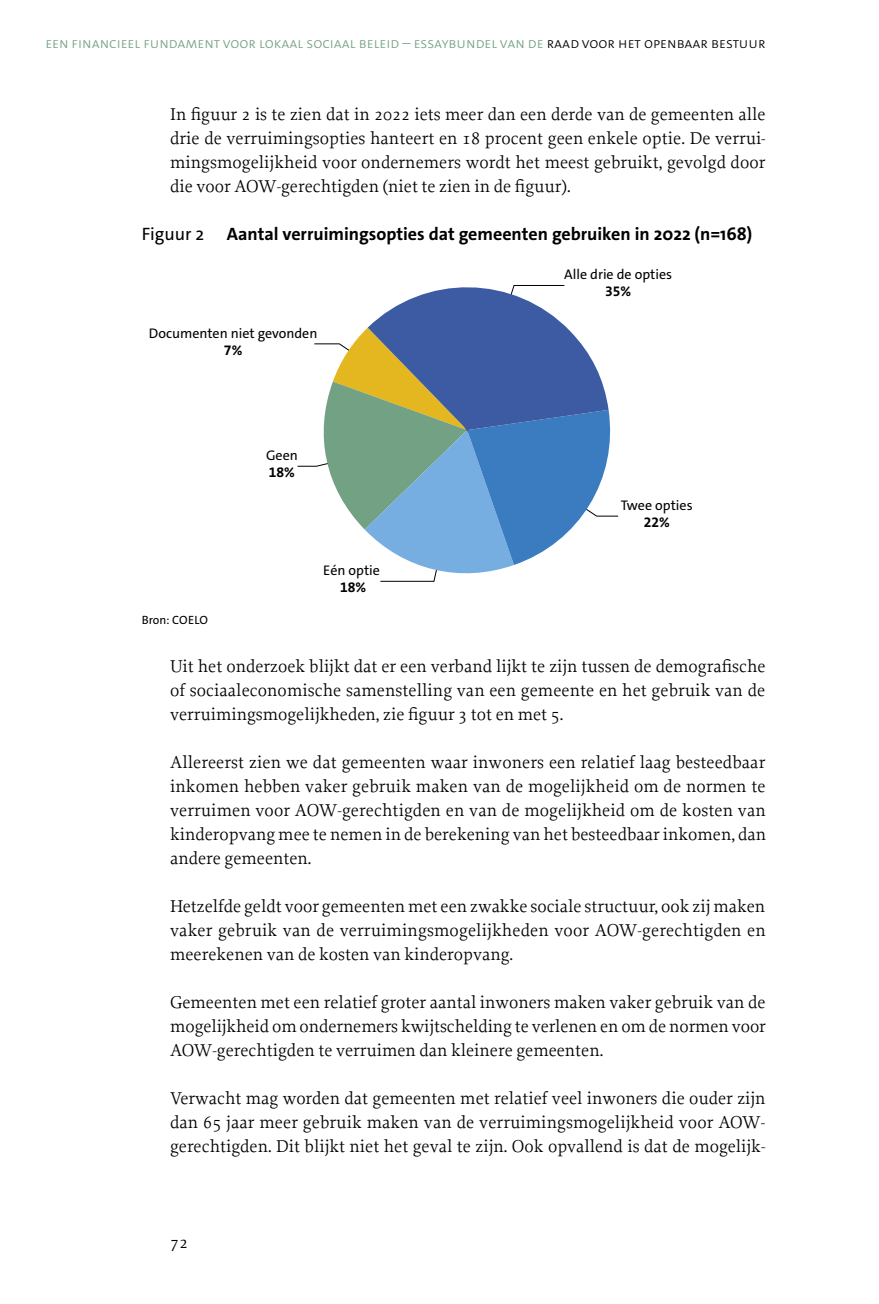
<style>
.page{position:relative;width:879px;height:1304px;background:#fff}
.page>*{position:absolute;margin:0;border:0;box-sizing:border-box;transform-origin:0 0}
.P4_Broodtekst-ProformaBook-9{font:18px/24px "Proforma";color:#000;text-align:justify}
.H7_Figuurkop-TheSansbold-9{font:700 18px "The Sans";color:#000}
.H7_Figuurkop-TheSansbold-9-2{font:18px "The Sans";color:#000}
.t1{font:300 15px "The Sans";color:#73a183}
.t2{font:14px "The Sans";color:#000}
.t3{font:700 14px "The Sans";color:#000}
.P4_Broodtekst-ProformaBook-9-2{font:12px "The Sans";color:#000}
.s1{color:#000}
</style>
<div class="page">
<svg style="left:313px;top:285px;width:305px;height:297px"></svg>
<p class="t1" style="left:45px;top:33px;width:721px">een financieel fundament voor lokaal sociaal beleid – essaybundel van de <span class="s1">raad voor het openbaar bestuur</span></p>
<p class="P4_Broodtekst-ProformaBook-9" style="left:170px;top:102px;width:597px">In figuur 2 is te zien dat in 2022 iets meer dan een derde van de gemeenten alle drie de verruimingsopties hanteert en 18 procent geen enkele optie. De verrui&shy;mingsmogelijkheid voor ondernemers wordt het meest gebruikt, gevolgd door die voor AOW-gerechtigden (niet te zien in de figuur).</p>
<h5 class="H7_Figuurkop-TheSansbold-9-2" style="left:142px;top:222px;width:64px">Figuur 2</h5>
<h5 class="H7_Figuurkop-TheSansbold-9" style="left:227px;top:222px;width:527px">Aantal verruimingsopties dat gemeenten gebruiken in 2022 (n=168)</h5>
<p class="t2" style="left:149px;top:324px;width:170px">Documenten niet gevonden</p>
<p class="t3" style="left:224px;top:342px;width:20px">7%</p>
<p class="t2" style="left:266px;top:446px;width:33px">Geen</p>
<p class="t3" style="left:269px;top:464px;width:28px">18%</p>
<p class="t2" style="left:323px;top:562px;width:58px">Eén optie</p>
<p class="t3" style="left:340px;top:579px;width:28px">18%</p>
<p class="t2" style="left:564px;top:266px;width:109px">Alle drie de opties</p>
<p class="t3" style="left:605px;top:283px;width:28px">35%</p>
<p class="t2" style="left:621px;top:496px;width:73px">Twee opties</p>
<p class="t3" style="left:643px;top:514px;width:28px">22%</p>
<p class="P4_Broodtekst-ProformaBook-9-2" style="left:142px;top:612px;width:68px">Bron: COELO</p>
<p class="P4_Broodtekst-ProformaBook-9" style="left:170px;top:654px;width:597px">Uit het onderzoek blijkt dat er een verband lijkt te zijn tussen de demografische of sociaaleconomische samenstelling van een gemeente en het gebruik van de verruimingsmogelijkheden, zie figuur 3 tot en met 5.</p>
<p class="P4_Broodtekst-ProformaBook-9" style="left:170px;top:750px;width:597px">Allereerst zien we dat gemeenten waar inwoners een relatief laag besteedbaar inkomen hebben vaker gebruik maken van de mogelijkheid om de normen te verruimen voor AOW-gerechtigden en van de mogelijkheid om de kosten van kinderopvang mee te nemen in de berekening van het besteedbaar inkomen, dan andere gemeenten.</p>
<p class="P4_Broodtekst-ProformaBook-9" style="left:170px;top:894px;width:597px">Hetzelfde geldt voor gemeenten met een zwakke sociale structuur, ook zij maken vaker gebruik van de verruimingsmogelijkheden voor AOW-gerechtigden en meerekenen van de kosten van kinderopvang.</p>
<p class="P4_Broodtekst-ProformaBook-9" style="left:170px;top:990px;width:597px">Gemeenten met een relatief groter aantal inwoners maken vaker gebruik van de mogelijkheid om ondernemers kwijtschelding te verlenen en om de normen voor AOW-gerechtigden te verruimen dan kleinere gemeenten.</p>
<p class="P4_Broodtekst-ProformaBook-9" style="left:170px;top:1086px;width:597px;text-align:left">Verwacht mag worden dat gemeenten met relatief veel inwoners die ouder zijn dan 65 jaar meer gebruik maken van de verruimingsmogelijkheid voor AOW-- gerechtigden. Dit blijkt niet het geval te zijn. Ook opvallend is dat de mogelijk-</p>
<p class="P4_Broodtekst-ProformaBook-9" style="left:170px;top:1230px;width:19px">72</p>
</div>
